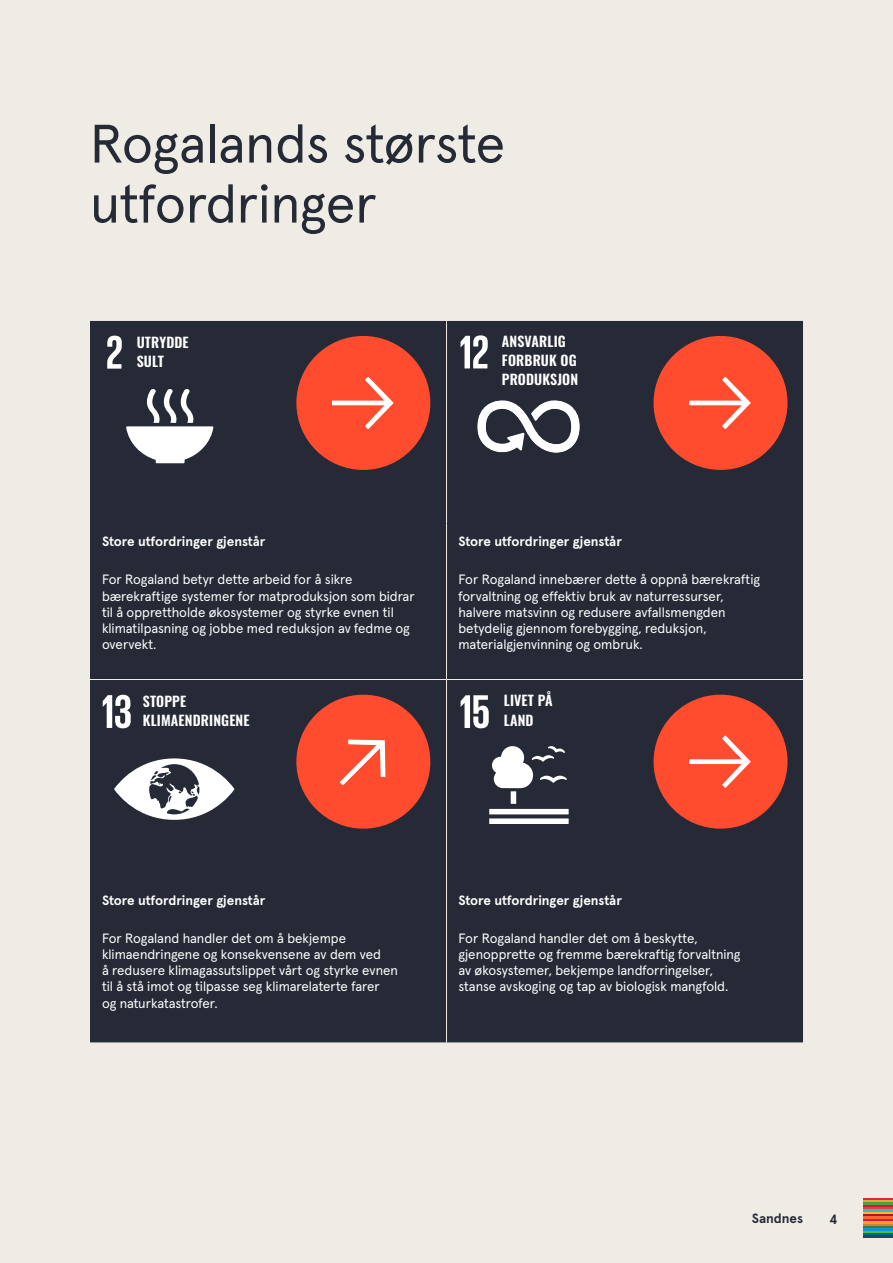
<style>
.page{position:relative;width:893px;height:1263px;background:#efece6}
.page>*{position:absolute;margin:0;border:0;box-sizing:border-box;transform-origin:0 0}
.t1{font:54px/60px "Apercu";letter-spacing:-.005em;color:#252a36}
.t2{font:600 13.95px/19.2px "Oswald";letter-spacing:.01em;color:#fff}
.Tittel_-_Nivå_3_-_15_PT{font:13.5px/16.2px "Apercu";color:#fff}
.Tittel_-_Nivå_3_-_15_PT-2{font:700 13.5px "Apercu";letter-spacing:-.005em;color:#fff}
.t3{font:700 13.5px "Apercu";color:#252a36}
</style>
<div class="page">
<hr style="left:863px;top:1198px;width:30px;height:2px;background:#e5263c">
<hr style="left:863px;top:1200px;width:30px;height:2px;background:#dfa839">
<hr style="left:863px;top:1202px;width:30px;height:3px;background:#4b9f45">
<hr style="left:863px;top:1205px;width:30px;height:2px;background:#c5212e">
<hr style="left:863px;top:1207px;width:30px;height:3px;background:#ef3e2c">
<hr style="left:863px;top:1210px;width:30px;height:2px;background:#26bde3">
<hr style="left:863px;top:1212px;width:30px;height:2px;background:#fcc20a">
<hr style="left:863px;top:1214px;width:30px;height:3px;background:#a31a42">
<hr style="left:863px;top:1217px;width:30px;height:2px;background:#fc6926">
<hr style="left:863px;top:1219px;width:30px;height:2px;background:#de1266">
<hr style="left:863px;top:1221px;width:30px;height:3px;background:#fc9e24">
<hr style="left:863px;top:1224px;width:30px;height:2px;background:#bf8c2e">
<hr style="left:863px;top:1226px;width:30px;height:2px;background:#407d45">
<hr style="left:863px;top:1228px;width:30px;height:3px;background:#0a96d9">
<hr style="left:863px;top:1231px;width:30px;height:2px;background:#57bf2b">
<hr style="left:863px;top:1233px;width:30px;height:3px;background:#00699e">
<hr style="left:863px;top:1236px;width:30px;height:2px;background:#1a476b">
<div style="left:90px;top:321px;width:713px;height:721px;background:#252a36"></div>
<hr style="left:446px;top:321px;width:1px;height:202px;background:#efece6">
<hr style="left:446px;top:523px;width:1px;height:156px;background:#efece6">
<hr style="left:90px;top:679px;width:356px;height:1px;background:#efece6">
<hr style="left:446px;top:679px;width:357px;height:1px;background:#efece6">
<hr style="left:446px;top:680px;width:1px;height:202px;background:#efece6">
<hr style="left:446px;top:882px;width:1px;height:160px;background:#efece6">
<div style="left:102px;top:333px;width:151px;height:151px;background:#252a36"></div>
<svg style="left:107px;top:336px;width:15px;height:33px"></svg>
<svg style="left:126px;top:389px;width:87px;height:74px"></svg>
<div style="left:458px;top:333px;width:152px;height:151px;background:#252a36"></div>
<svg style="left:461px;top:335px;width:27px;height:33px"></svg>
<svg style="left:478px;top:400px;width:101px;height:53px"></svg>
<div style="left:102px;top:691px;width:152px;height:152px;background:#252a36"></div>
<svg style="left:103px;top:695px;width:28px;height:33px"></svg>
<svg style="left:114px;top:758px;width:120px;height:62px"></svg>
<div style="left:458px;top:691px;width:148px;height:152px;background:#252a36"></div>
<svg style="left:461px;top:695px;width:28px;height:33px"></svg>
<div style="left:511px;top:791px;width:5px;height:13px;background:#fff"></div>
<div style="left:489px;top:809px;width:80px;height:5px;background:#fff"></div>
<div style="left:489px;top:818px;width:80px;height:6px;background:#fff"></div>
<svg style="left:492px;top:746px;width:75px;height:42px"></svg>
<div style="left:296px;top:336px;width:134px;height:134px;background:#ff4c2e;border-radius:50%"></div>
<svg style="left:332px;top:377px;width:62px;height:52px"></svg>
<div style="left:654px;top:336px;width:133px;height:134px;background:#ff4c2e;border-radius:50%"></div>
<svg style="left:689px;top:377px;width:62px;height:52px"></svg>
<svg style="left:290px;top:688px;width:147px;height:147px;background:#b34536"></svg>
<div style="left:654px;top:695px;width:133px;height:134px;background:#ff4c2e;border-radius:50%"></div>
<svg style="left:689px;top:735px;width:62px;height:53px"></svg>
<p class="t1" style="left:90px;top:109px;width:417px">Rogalands største utfordringer</p>
<p class="t2" style="left:137px;top:333px;width:53px">UTRYDDE<br>SULT</p>
<p class="t2" style="left:502px;top:333px;width:78px">ANSVARLIG<br>FORBRUK OG<br>PRODUKSJON</p>
<p class="Tittel_-_Nivå_3_-_15_PT-2" style="left:102px;top:531px;width:165px">Store utfordringer gjenstår</p>
<p class="Tittel_-_Nivå_3_-_15_PT" style="left:102px;top:570px;width:314px">For Rogaland betyr dette arbeid for å sikre bærekraftige systemer for matproduksjon som bidrar til å opprettholde økosystemer og styrke evnen til klimatilpasning og jobbe med reduksjon av fedme og overvekt.</p>
<p class="Tittel_-_Nivå_3_-_15_PT-2" style="left:458px;top:531px;width:165px">Store utfordringer gjenstår</p>
<p class="Tittel_-_Nivå_3_-_15_PT" style="left:458px;top:570px;width:303px">For Rogaland innebærer dette å oppnå bærekraftig forvaltning og effektiv bruk av naturressurser, halvere matsvinn og redusere avfallsmengden betydelig gjennom forebygging, reduksjon, materialgjenvinning og ombruk.</p>
<p class="t2" style="left:143px;top:692px;width:108px">STOPPE<br>KLIMAENDRINGENE</p>
<p class="t2" style="left:504px;top:692px;width:50px">LIVET PÅ<br>LAND</p>
<p class="Tittel_-_Nivå_3_-_15_PT-2" style="left:102px;top:889px;width:165px">Store utfordringer gjenstår</p>
<p class="Tittel_-_Nivå_3_-_15_PT" style="left:102px;top:929px;width:298px">For Rogaland handler det om å bekjempe klimaendringene og konsekvensene av dem ved<br>å redusere klimagassutslippet vårt og styrke evnen til å stå imot og tilpasse seg klimarelaterte farer<br>og naturkatastrofer.</p>
<p class="Tittel_-_Nivå_3_-_15_PT-2" style="left:458px;top:889px;width:165px">Store utfordringer gjenstår</p>
<p class="Tittel_-_Nivå_3_-_15_PT" style="left:458px;top:929px;width:284px">For Rogaland handler det om å beskytte, gjenopprette og fremme bærekraftig forvaltning av økosystemer, bekjempe landforringelser, stanse avskoging og tap av biologisk mangfold.</p>
<p class="t3" style="left:752px;top:1208px;width:53px">Sandnes</p>
<p class="t3" style="left:829px;top:1209px;width:9px">4</p>
</div>
